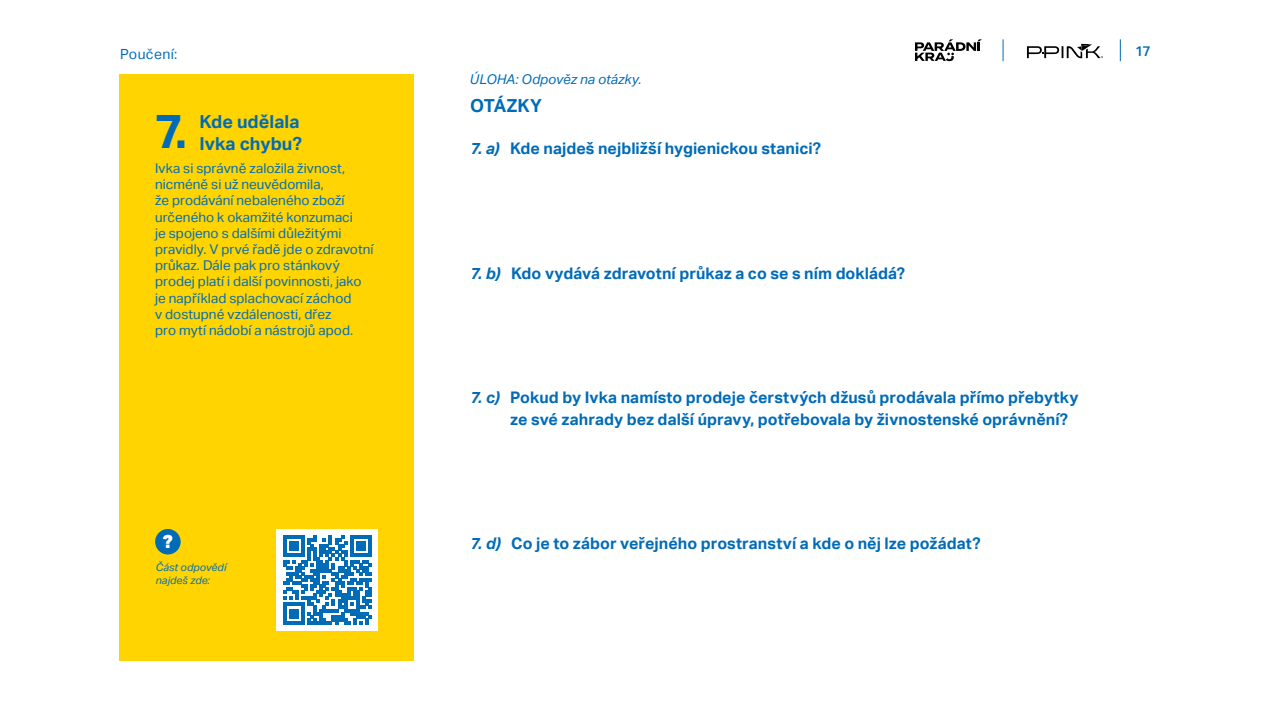
<style>
.page{position:relative;width:1280px;height:720px;background:#fff}
.page>*{position:absolute;margin:0;border:0;box-sizing:border-box;transform-origin:0 0}
.t1{font:700 48px "Aktiv Grotesk";color:#006bb7}
.t2{font:700 18px/21.6px "Aktiv Grotesk";letter-spacing:.005em;color:#006bb7}
.t3{font:900 18px "Aktiv Grotesk";color:#fff}
.t4{font:700 16px/21.6px "Aktiv Grotesk";letter-spacing:.005em;color:#006bb7}
.t5{font:14px "Aktiv Grotesk";letter-spacing:.03em;color:#006bb7}
.t6{font:500 14px "Aktiv Grotesk";color:#006bb7}
.t7{font:13.5px/16.2px "Aktiv Grotesk";letter-spacing:.005em;color:#006bb7}
.t8{font:italic 13.5px "Aktiv Grotesk";letter-spacing:.005em;color:#006bb7}
.t9{font:italic 10.5px/12.6px "Aktiv Grotesk";letter-spacing:.01em;color:#006bb7}
.s1{font-style:italic}
</style>
<div class="page">
<svg style="left:1120px;top:39px;width:1px;height:22px"></svg>
<svg style="left:1027px;top:44px;width:76px;height:15px"></svg>
<svg style="left:915px;top:39px;width:67px;height:22px"></svg>
<svg style="left:1003px;top:39px;width:1px;height:22px"></svg>
<div style="left:119px;top:74px;width:295px;height:586px;background:#ffd400"></div>
<div style="left:276px;top:529px;width:102px;height:102px;background:#fff"></div>
<svg style="left:283px;top:536px;width:89px;height:88px"></svg>
<div style="left:155px;top:529px;width:26px;height:26px;background:#006bb7;border-radius:50%"></div>
<p class="t5" style="left:120px;top:46px;width:59px">Poučení:</p>
<p class="t6" style="left:1135px;top:43px;width:17px">17</p>
<p class="t8" style="left:470px;top:72px;width:173px">ÚLOHA: Odpověz na otázky.</p>
<h2 class="t2" style="left:199px;top:111px;width:104px">Kde udělala<br>Ivka chybu?</h2>
<h1 class="t1" style="left:155px;top:103px;width:34px">7.</h1>
<p class="t7" style="left:155px;top:160px;width:220px">Ivka si správně založila živnost, nicméně si už neuvědomila,<br>že prodávání nebaleného zboží určeného k okamžité konzumaci<br>je spojeno s dalšími důležitými pravidly. V prvé řadě jde o zdravotní průkaz. Dále pak pro stánkový prodej platí i další povinnosti, jako je například splachovací záchod<br>v dostupné vzdálenosti, dřez<br>pro mytí nádobí a nástrojů apod.</p>
<h2 class="t3" style="left:163px;top:530px;width:12px">?</h2>
<p class="t9" style="left:156px;top:562px;width:72px">Část odpovědí najdeš zde:</p>
<h2 class="t2" style="left:470px;top:95px;width:74px">OTÁZKY</h2>
<p class="t4" style="left:470px;top:138px;width:353px"><span class="s1">7. a)</span> Kde najdeš nejbližší hygienickou stanici?</p>
<p class="t4" style="left:470px;top:263px;width:437px"><span class="s1">7. b)</span> Kdo vydává zdravotní průkaz a co se s ním dokládá?</p>
<p class="t4" style="left:510px;top:387px;width:570px;text-indent:-40px"><span class="s1">7. c)</span> Pokud by Ivka namísto prodeje čerstvých džusů prodávala přímo přebytky ze své zahrady bez další úpravy, potřebovala by živnostenské oprávnění?</p>
<p class="t4" style="left:470px;top:533px;width:512px"><span class="s1">7. d)</span> Co je to zábor veřejného prostranství a kde o něj lze požádat?</p>
</div>
